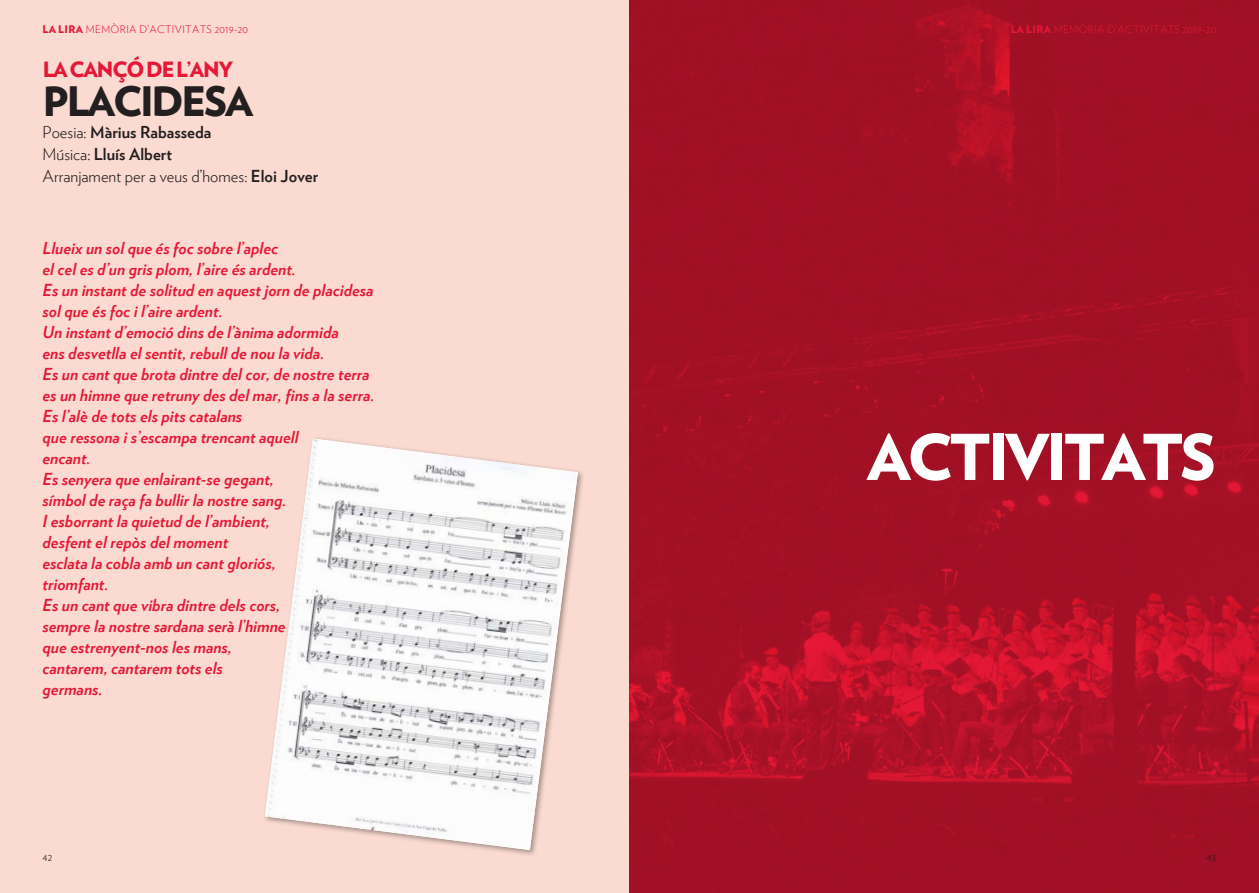
<style>
.page{position:relative;width:1259px;height:893px;background:#fff}
.page>*{position:absolute;margin:0;border:0;box-sizing:border-box;transform-origin:0 0}
.LIRA-Títol-1-2{font:900 63px "Verlag";letter-spacing:-.055em;color:#fff}
.LIRA-Títol-2{font:900 40.5px "Verlag";letter-spacing:-.055em;color:#231f20}
.t1{font:900 21px "Verlag";letter-spacing:-.055em;color:#e51836}
.t2{font:italic 700 16.5px/21px "Verlag";color:#e51836}
.t3{font:700 16.5px "Verlag";color:#231f20}
.t4{font:300 16.5px "Verlag";color:#231f20}
.t5{font:300 10.5px "Verlag";letter-spacing:.035em;color:#e51836}
.t6{font:300 10.5px "Verlag";color:#231f20}
.s1{font-weight:900}
.s2{font-weight:300}
.s3{font-weight:700}
</style>
<div class="page">
<div style="left:0;top:0;width:629px;height:893px;background:#fbdbd1"></div>
<img style="left:265px;top:438px;width:313px;height:412px">
<img style="left:629px;top:0;width:630px;height:893px">
<p class="t5" style="left:43px;top:21px;width:207px"><span class="s1">LA LIRA</span> MEMÒRIA D’ACTIVITATS 2019-20</p>
<p class="t1" style="left:43px;top:52px;width:192px">LA CANÇÓ DE L’ANY</p>
<p class="LIRA-Títol-2" style="left:43px;top:68px;width:212px">PLACIDESA</p>
<p class="t3" style="left:43px;top:119px;width:170px"><span class="s2">Poesia:</span> Màrius Rabasseda</p>
<p class="t3" style="left:43px;top:141px;width:131px"><span class="s2">Música:</span> Lluís Albert</p>
<p class="t4" style="left:43px;top:164px;width:277px">Arranjament per a veus d’homes: <span class="s3">Eloi Jover</span></p>
<p class="t2" style="left:43px;top:236px;width:237px">Llueix un sol que és foc sobre l’aplec</p>
<p class="t2" style="left:43px;top:257px;width:255px">el cel es d’un gris plom, l’aire és ardent.</p>
<p class="t2" style="left:43px;top:278px;width:333px">Es un instant de solitud en aquest jorn de placidesa</p>
<p class="t2" style="left:43px;top:299px;width:182px">sol que és foc i l’aire ardent.</p>
<p class="t2" style="left:43px;top:320px;width:298px">Un instant d’emoció dins de l’ànima adormida</p>
<p class="t2" style="left:43px;top:341px;width:283px">ens desvetlla el sentit, rebull de nou la vida.</p>
<p class="t2" style="left:43px;top:362px;width:328px">Es un cant que brota dintre del cor, de nostre terra</p>
<p class="t2" style="left:43px;top:383px;width:333px">es un himne que retruny des del mar, fins a la serra.</p>
<p class="t2" style="left:43px;top:404px;width:201px">Es l’alè de tots els pits catalans</p>
<p class="t2" style="left:43px;top:425px;width:257px">que ressona i s’escampa trencant aquell encant.</p>
<p class="t2" style="left:43px;top:467px;width:233px">Es senyera que enlairant-se gegant,</p>
<p class="t2" style="left:43px;top:488px;width:246px">símbol de raça fa bullir la nostre sang.</p>
<p class="t2" style="left:43px;top:509px;width:229px">I esborrant la quietud de l’ambient, desfent el repòs del moment</p>
<p class="t2" style="left:43px;top:551px;width:235px">esclata la cobla amb un cant gloriós, triomfant.</p>
<p class="t2" style="left:43px;top:593px;width:245px">Es un cant que vibra dintre dels cors, sempre la nostre sardana serà l’himne que estrenyent-nos les mans,</p>
<p class="t2" style="left:43px;top:656px;width:182px">cantarem, cantarem tots els germans.</p>
<p class="t5" style="left:1010px;top:21px;width:207px"><span class="s1">LA LIRA</span> MEMÒRIA D’ACTIVITATS 2019-20</p>
<p class="LIRA-Títol-1-2" style="left:867px;top:405px;width:350px">ACTIVITATS</p>
<p class="t6" style="left:43px;top:849px;width:11px">42</p>
<p class="t6" style="left:1206px;top:849px;width:11px">43</p>
</div>
